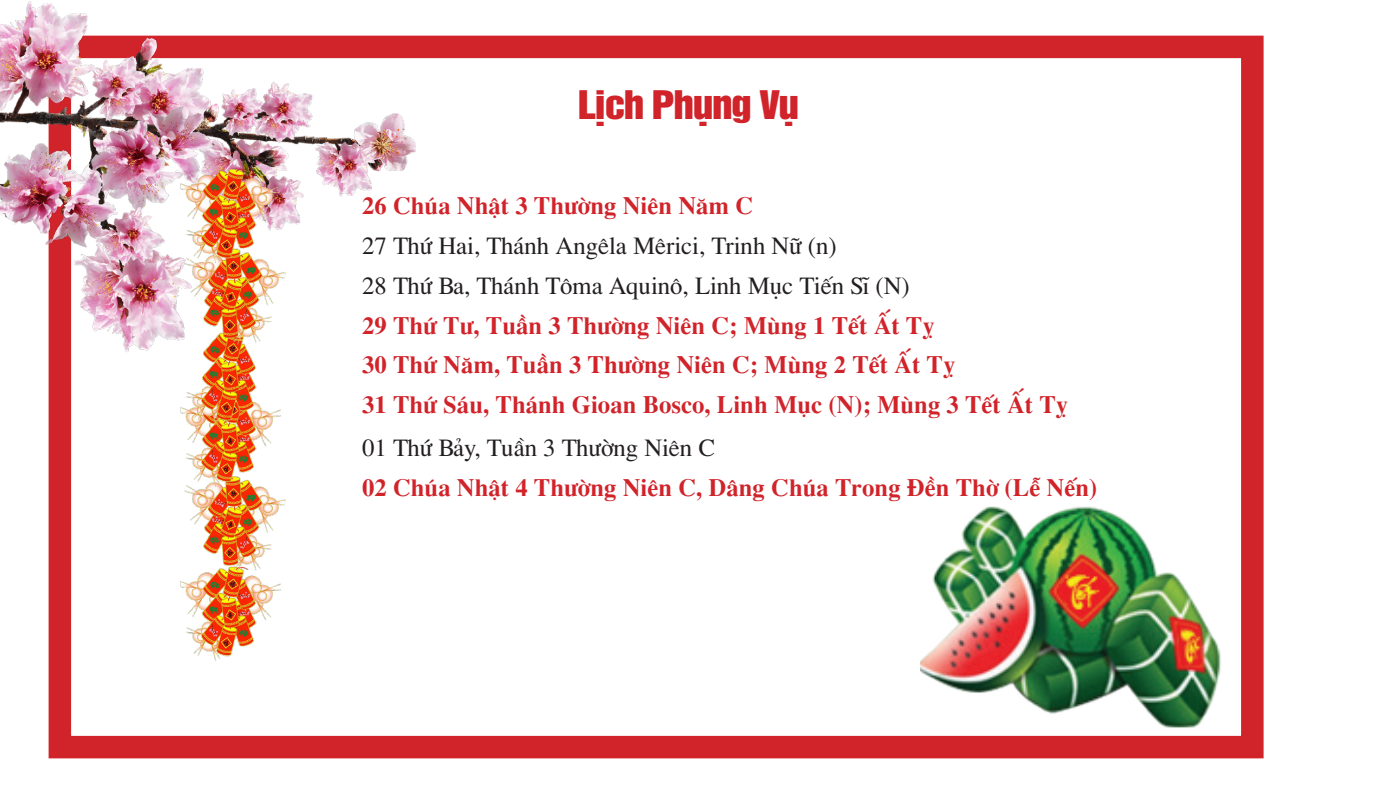
<style>
.page{position:relative;width:1377px;height:810px;background:#fff}
.page>*{position:absolute;margin:0;border:0;box-sizing:border-box;transform-origin:0 0}
.t1{font:36px "UTM Helvet Ins";letter-spacing:-.035em;color:#d1232a;scale:1.15 1}
.t2{font:700 24.75px "UTM Times";color:#d1232a}
.t3{font:24.75px "UTM Times";color:#231f20}
</style>
<div class="page">
<div style="left:49px;top:36px;width:1215px;height:722px;border:22px solid #d1232a"></div>
<img style="left:0;top:1px;width:423px;height:358px">
<img style="left:159px;top:156px;width:139px;height:505px">
<img style="left:921px;top:506px;width:316px;height:242px">
<p class="t1" style="left:578px;top:76px;width:194px">Lịch Phụng Vụ</p>
<p class="t2" style="left:362px;top:188px;width:393px">26 Chúa Nhật 3 Thường Niên Năm C</p>
<p class="t3" style="left:362px;top:227px;width:476px">27 Thứ Hai, Thánh Angêla Mêrici, Trinh Nữ (n)</p>
<p class="t3" style="left:362px;top:267px;width:549px">28 Thứ Ba, Thánh Tôma Aquinô, Linh Mục Tiến Sĩ (N)</p>
<p class="t2" style="left:362px;top:307px;width:574px">29 Thứ Tư, Tuần 3 Thường Niên C; Mùng 1 Tết Ất Tỵ</p>
<p class="t2" style="left:362px;top:347px;width:595px">30 Thứ Năm, Tuần 3 Thường Niên C; Mùng 2 Tết Ất Tỵ</p>
<p class="t2" style="left:362px;top:387px;width:708px">31 Thứ Sáu, Thánh Gioan Bosco, Linh Mục (N); Mùng 3 Tết Ất Tỵ</p>
<p class="t3" style="left:362px;top:429px;width:354px">01 Thứ Bảy, Tuần 3 Thường Niên C</p>
<p class="t2" style="left:362px;top:469px;width:737px">02 Chúa Nhật 4 Thường Niên C, Dâng Chúa Trong Đền Thờ (Lễ Nến)</p>
</div>
